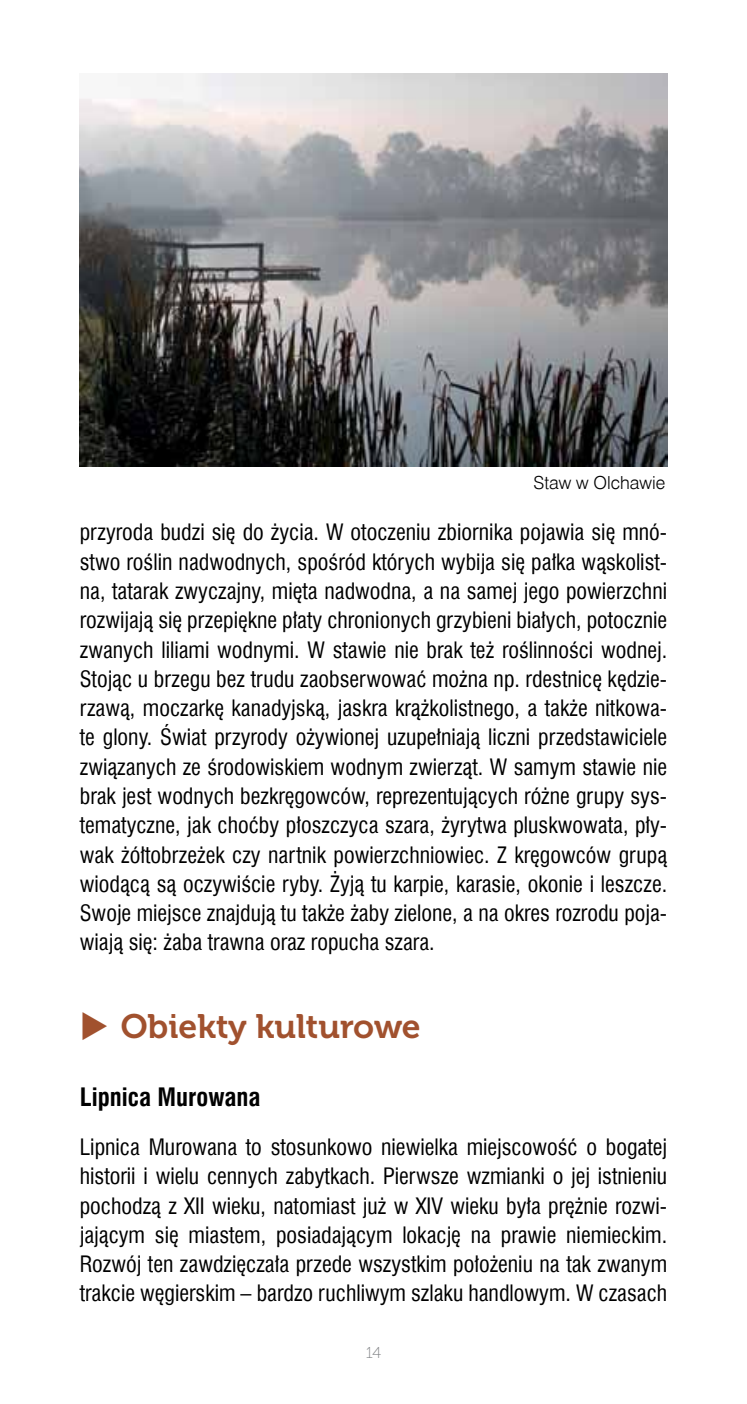
<style>
.page{position:relative;width:747px;height:1404px;background:#fff}
.page>*{position:absolute;margin:0;border:0;box-sizing:border-box;transform-origin:0 0}
.t1{font:33.75px "Museo 700";color:#a1512e}
.t2{font:700 24.75px "Swis 721 Cn EU";color:#000}
.t3{font:22.05px/29.2px "Swis 721 Cn EU";color:#000;text-align:justify}
.t4{font:18px "Swis 721 Lt EU";color:#000}
.t5{font:15.75px "Museo 100";color:#808285}
</style>
<div class="page">
<img style="left:80px;top:73px;width:586px;height:393px">
<p class="t4" style="left:533px;top:471px;width:133px">Staw w Olchawie</p>
<p class="t3" style="left:80px;top:517px;width:588px">przyroda budzi się do życia. W otoczeniu zbiornika pojawia się mnó&shy;stwo roślin nadwodnych, spośród których wybija się pałka wąskolist&shy;na, tatarak zwyczajny, mięta nadwodna, a na samej jego powierzchni rozwijają się przepiękne płaty chronionych grzybieni białych, potocznie zwanych liliami wodnymi. W stawie nie brak też roślinności wodnej.<br>Stojąc u brzegu bez trudu zaobserwować można np. rdestnicę kędzie&shy;rzawą, moczarkę kanadyjską, jaskra krążkolistnego, a także nitkowa&shy;te glony. Świat przyrody ożywionej uzupełniają liczni przedstawiciele związanych ze środowiskiem wodnym zwierząt. W samym stawie nie brak jest wodnych bezkręgowców, reprezentujących różne grupy sys&shy;tematyczne, jak choćby płoszczyca szara, żyrytwa pluskwowata, pły&shy;wak żółtobrzeżek czy nartnik powierzchniowiec. Z kręgowców grupą wiodącą są oczywiście ryby. Żyją tu karpie, karasie, okonie i leszcze.<br>Swoje miejsce znajdują tu także żaby zielone, a na okres rozrodu poja&shy;wiają się: żaba trawna oraz ropucha szara.</p>
<h1 class="t1" style="left:80px;top:1007px;width:342px">◆ Obiekty kulturowe</h1>
<p class="t2" style="left:80px;top:1081px;width:182px">Lipnica Murowana</p>
<p class="t3" style="left:80px;top:1132px;width:588px">Lipnica Murowana to stosunkowo niewielka miejscowość o bogatej historii i wielu cennych zabytkach. Pierwsze wzmianki o jej istnieniu pochodzą z XII wieku, natomiast już w XIV wieku była prężnie rozwi&shy;jającym się miastem, posiadającym lokację na prawie niemieckim.<br>Rozwój ten zawdzięczała przede wszystkim położeniu na tak zwanym trakcie węgierskim – bardzo ruchliwym szlaku handlowym. W czasach</p>
<p class="t5" style="left:365px;top:1344px;width:17px">14</p>
</div>
